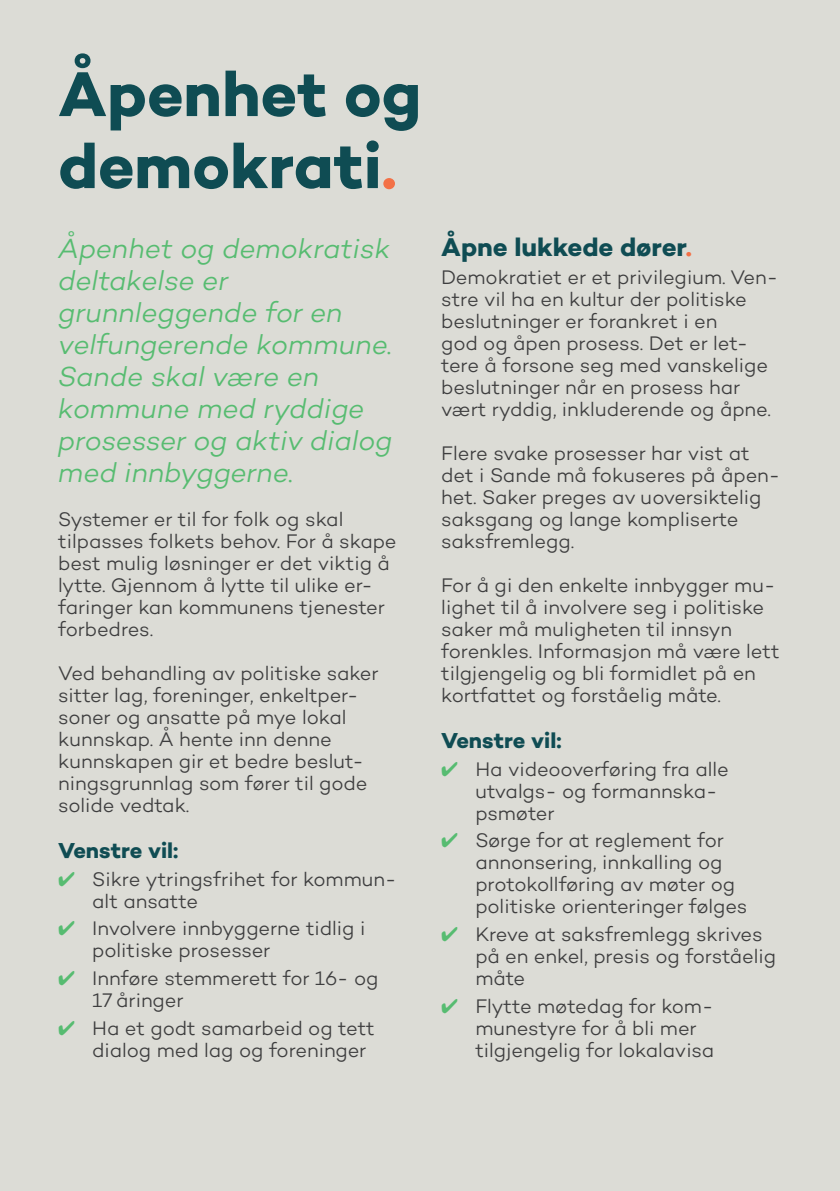
<style>
.page{position:relative;width:840px;height:1191px;background:#fff}
.page>*{position:absolute;margin:0;border:0;box-sizing:border-box;transform-origin:0 0}
.Overskrift{font:700 64px "Campton";letter-spacing:-.005em;color:#0f4c53}
.Ingress_G{font:italic 300 28px/32px "Campton";color:#57bc71}
.Underoverskrift{font:700 26px "Campton";letter-spacing:-.005em;color:#0f4c53}
.Underoverskrift_2{font:700 22px "Campton";color:#0f4c53}
.Brodtekst{font:300 20px/22px "Campton";letter-spacing:-.005em;color:#3e3e3f}
.Kulepunkt{font:300 20px/22px "Campton";letter-spacing:-.005em;color:#3e3e3f}
.s1{color:#f37147}
.s2{color:#57bc71}
</style>
<div class="page">
<div style="left:0;top:0;width:839px;height:1191px;background:#dcdcd6"></div>
<p class="Overskrift" style="left:58px;top:53px;width:364px">Åpenhet og</p>
<p class="Overskrift" style="left:58px;top:125px;width:340px">demokrati<span class="s1">.</span></p>
<p class="Ingress_G" style="left:58px;top:232px;width:336px">Åpenhet og demokratisk deltakelse er grunnleggende for en velfungerende kommune.<br>Sande skal være en kommune med ryddige prosesser og aktiv dialog med innbyggerne.</p>
<p class="Brodtekst" style="left:58px;top:508px;width:340px">Systemer er til for folk og skal tilpasses folkets behov. For å skape best mulig løsninger er det viktig å lytte. Gjennom å lytte til ulike er&shy;faringer kan kommunens tjenester forbedres.</p>
<p class="Brodtekst" style="left:58px;top:662px;width:322px">Ved behandling av politiske saker sitter lag, foreninger, enkeltper&shy;soner og ansatte på mye lokal kunnskap. Å hente inn denne kunnskapen gir et bedre beslut&shy;ningsgrunnlag som fører til gode solide vedtak.</p>
<p class="Underoverskrift_2" style="left:58px;top:836px;width:122px">Venstre vil:</p>
<p class="Kulepunkt" style="left:92px;top:867px;width:305px;text-indent:-34px"><span class="s2">✔</span> Sikre ytringsfrihet for kommun&shy;alt ansatte</p>
<p class="Kulepunkt" style="left:92px;top:917px;width:274px;text-indent:-34px"><span class="s2">✔</span> Involvere innbyggerne tidlig i politiske prosesser</p>
<p class="Kulepunkt" style="left:92px;top:967px;width:287px;text-indent:-34px"><span class="s2">✔</span> Innføre stemmerett for 16- og<br>17 åringer</p>
<p class="Kulepunkt" style="left:92px;top:1016px;width:284px;text-indent:-34px"><span class="s2">✔</span> Ha et godt samarbeid og tett dialog med lag og foreninger</p>
<p class="Underoverskrift" style="left:441px;top:231px;width:252px">Åpne lukkede dører<span class="s1">.</span></p>
<p class="Brodtekst" style="left:441px;top:266px;width:338px">Demokratiet er et privilegium. Ven&shy;stre vil ha en kultur der politiske beslutninger er forankret i en<br>god og åpen prosess. Det er let&shy;tere å forsone seg med vanskelige beslutninger når en prosess har vært ryddig, inkluderende og åpne.</p>
<p class="Brodtekst" style="left:441px;top:442px;width:340px">Flere svake prosesser har vist at det i Sande må fokuseres på åpen&shy;het. Saker preges av uoversiktelig saksgang og lange kompliserte saksfremlegg.</p>
<p class="Brodtekst" style="left:441px;top:574px;width:339px">For å gi den enkelte innbygger mu&shy;lighet til å involvere seg i politiske saker må muligheten til innsyn forenkles. Informasjon må være lett tilgjengelig og bli formidlet på en kortfattet og forståelig måte.</p>
<p class="Underoverskrift_2" style="left:441px;top:726px;width:122px">Venstre vil:</p>
<p class="Kulepunkt" style="left:475px;top:757px;width:255px;text-indent:-34px"><span class="s2">✔</span> Ha videooverføring fra alle utvalgs- og formannska&shy;psmøter</p>
<p class="Kulepunkt" style="left:475px;top:829px;width:273px;text-indent:-34px"><span class="s2">✔</span> Sørge for at reglement for annonsering, innkalling og protokollføring av møter og politiske orienteringer følges</p>
<p class="Kulepunkt" style="left:475px;top:923px;width:302px;text-indent:-34px"><span class="s2">✔</span> Kreve at saksfremlegg skrives på en enkel, presis og forståelig måte</p>
<p class="Kulepunkt" style="left:475px;top:994px;width:240px;text-indent:-34px"><span class="s2">✔</span> Flytte møtedag for kom&shy;munestyre for å bli mer tilgjengelig for lokalavisa</p>
</div>
